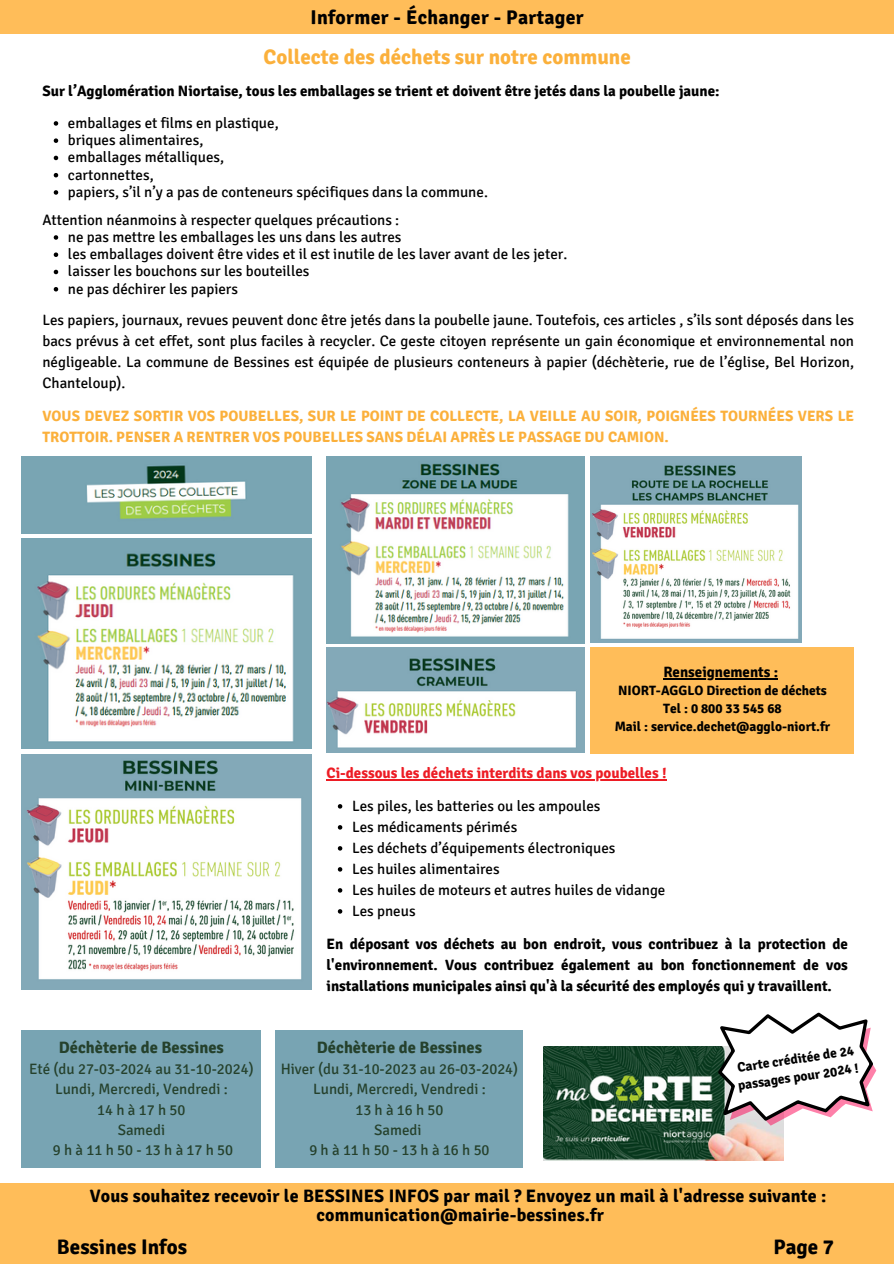
<style>
.page{position:relative;width:894px;height:1264px;background:#fff}
.page>*{position:absolute;margin:0;border:0;box-sizing:border-box;transform-origin:0 0}
.t1{font:700 21px "Signika";color:#fbb03b}
.t2{font:700 21px "Signika";color:#000}
.t3{font:700 19.8px "Signika";letter-spacing:.015em;color:#000}
.t4{font:700 18px/19.2px "Signika";letter-spacing:.01em;color:#000;text-align:center}
.t5{font:700 16.5px "Signika";color:#25412c}
.t6{font:15px/21px "Signika";color:#000;text-align:justify}
.t7{font:700 15px/21px "Signika";color:#000;text-align:justify}
.t8{font:700 15px/21px "Signika";color:#fbb03b}
.t9{font:15px "Signika";color:#25412c}
.t10{font:15px "Signika";letter-spacing:.22em;color:#25412c}
.t11{font:700 15px "Signika";color:#ed1c24}
.t12{font:700 13.5px/18px "Signika";color:#000;text-align:center}
</style>
<div class="page">
<div style="left:0;top:1225px;width:893px;height:38px;background:#ffbd59"></div>
<div style="left:0;top:0;width:893px;height:33px;background:#ffbd59"></div>
<div style="left:590px;top:647px;width:263px;height:106px;background:#ffbd59"></div>
<hr style="left:663px;top:678px;width:115px;height:1px;background:#000">
<div style="left:0;top:1183px;width:893px;height:46px;background:#ffbd59"></div>
<svg style="left:54px;top:121px;width:4px;height:5px"></svg>
<svg style="left:54px;top:138px;width:4px;height:5px"></svg>
<svg style="left:54px;top:156px;width:4px;height:4px"></svg>
<svg style="left:54px;top:173px;width:4px;height:4px"></svg>
<svg style="left:54px;top:190px;width:4px;height:5px"></svg>
<svg style="left:54px;top:235px;width:4px;height:5px"></svg>
<svg style="left:54px;top:252px;width:4px;height:5px"></svg>
<svg style="left:54px;top:270px;width:4px;height:4px"></svg>
<svg style="left:54px;top:287px;width:4px;height:4px"></svg>
<img style="left:543px;top:1046px;width:240px;height:114px">
<svg style="left:717px;top:1012px;width:159px;height:113px"></svg>
<img style="left:22px;top:538px;width:289px;height:210px">
<img style="left:326px;top:456px;width:258px;height:187px">
<img style="left:22px;top:456px;width:289px;height:77px">
<img style="left:590px;top:456px;width:211px;height:187px">
<img style="left:326px;top:647px;width:258px;height:105px">
<img style="left:22px;top:754px;width:289px;height:235px">
<div style="left:22px;top:1030px;width:239px;height:137px;background:#78a4b3"></div>
<hr style="left:326px;top:779px;width:340px;height:1px;background:#ed1c24">
<svg style="left:338px;top:804px;width:4px;height:4px"></svg>
<svg style="left:338px;top:825px;width:4px;height:4px"></svg>
<svg style="left:338px;top:846px;width:4px;height:4px"></svg>
<svg style="left:338px;top:867px;width:4px;height:4px"></svg>
<svg style="left:338px;top:888px;width:4px;height:4px"></svg>
<svg style="left:338px;top:909px;width:4px;height:4px"></svg>
<div style="left:275px;top:1030px;width:248px;height:137px;background:#78a4b3"></div>
<p class="t3" style="left:310px;top:5px;width:275px">Informer - Échanger - Partager</p>
<p class="t1" style="left:263px;top:45px;width:368px">Collecte des déchets sur notre commune</p>
<h1 class="t7" style="left:42px;top:81px;width:678px">Sur l’Agglomération Niortaise, tous les emballages se trient et doivent être jetés dans la poubelle jaune:</h1>
<h1 class="t6" style="left:68px;top:113px;width:212px">emballages et films en plastique,</h1>
<h4 class="t6" style="left:68px;top:130px;width:137px">briques alimentaires,</h4>
<p class="t6" style="left:68px;top:147px;width:158px">emballages métalliques,</p>
<p class="t6" style="left:68px;top:164px;width:87px">cartonnettes,</p>
<p class="t6" style="left:68px;top:182px;width:421px">papiers, s’il n’y a pas de conteneurs spécifiques dans la commune.</p>
<p class="t6" style="left:42px;top:209px;width:358px">Attention néanmoins à respecter quelques précautions :</p>
<p class="t6" style="left:68px;top:227px;width:335px">ne pas mettre les emballages les uns dans les autres</p>
<p class="t6" style="left:68px;top:244px;width:500px">les emballages doivent être vides et il est inutile de les laver avant de les jeter.</p>
<p class="t6" style="left:68px;top:261px;width:243px">laisser les bouchons sur les bouteilles</p>
<p class="t6" style="left:68px;top:278px;width:171px">ne pas déchirer les papiers</p>
<p class="t6" style="left:42px;top:309px;width:812px">Les papiers, journaux, revues peuvent donc être jetés dans la poubelle jaune. Toutefois, ces articles , s’ils sont déposés dans les bacs prévus à cet effet, sont plus faciles à recycler. Ce geste citoyen représente un gain économique et environnemental non négligeable. La commune de Bessines est équipée de plusieurs conteneurs à papier (déchèterie, rue de l’église, Bel Horizon, Chanteloup).</p>
<p class="t8" style="left:42px;top:405px;width:812px">VOUS DEVEZ SORTIR VOS POUBELLES, SUR LE POINT DE COLLECTE, LA VEILLE AU SOIR, POIGNÉES TOURNÉES VERS LE<br>TROTTOIR. PENSER A RENTRER VOS POUBELLES SANS DÉLAI APRÈS LE PASSAGE DU CAMION.</p>
<p class="t7" style="left:663px;top:662px;width:116px">Renseignements :</p>
<p class="t12" style="left:614px;top:682px;width:217px">NIORT-AGGLO Direction de déchets<br>Tel : 0 800 33 545 68<br>Mail : service.dechet@agglo-niort.fr</p>
<p class="t5" style="left:59px;top:1037px;width:166px">Déchèterie de Bessines</p>
<p class="t9" style="left:29px;top:1059px;width:226px">Eté (du 27-03-2024 au 31-10-2024)</p>
<p class="t9" style="left:55px;top:1080px;width:174px">Lundi, Mercredi, Vendredi :</p>
<h4 class="t10" style="left:97px;top:1100px;width:90px">14hà17h50</h4>
<p class="t9" style="left:118px;top:1120px;width:49px">Samedi</p>
<p class="t10" style="left:53px;top:1140px;width:182px">9hà11h50-13hà17h50</p>
<p class="t11" style="left:326px;top:763px;width:341px">Ci-dessous les déchets interdits dans vos poubelles !</p>
<p class="t6" style="left:352px;top:795px;width:250px">Les piles, les batteries ou les ampoules</p>
<p class="t6" style="left:352px;top:816px;width:167px">Les médicaments périmés</p>
<p class="t6" style="left:352px;top:837px;width:265px">Les déchets d’équipements électroniques</p>
<p class="t6" style="left:352px;top:858px;width:149px">Les huiles alimentaires</p>
<p class="t6" style="left:352px;top:879px;width:315px">Les huiles de moteurs et autres huiles de vidange</p>
<p class="t6" style="left:352px;top:900px;width:65px">Les pneus</p>
<p class="t7" style="left:326px;top:933px;width:522px">En déposant vos déchets au bon endroit, vous contribuez à la protection de l'environnement. Vous contribuez également au bon fonctionnement de vos installations municipales ainsi qu'à la sécurité des employés qui y travaillent.</p>
<p class="t5" style="left:317px;top:1037px;width:166px">Déchèterie de Bessines</p>
<p class="t9" style="left:281px;top:1059px;width:239px">Hiver (du 31-10-2023 au 26-03-2024)</p>
<p class="t9" style="left:313px;top:1080px;width:174px">Lundi, Mercredi, Vendredi :</p>
<p class="t10" style="left:355px;top:1100px;width:90px">13hà16h50</p>
<p class="t9" style="left:374px;top:1120px;width:49px">Samedi</p>
<p class="t10" style="left:309px;top:1140px;width:182px">9hà11h50-13hà16h50</p>
<p class="t12" style="left:733px;top:1059px;width:123px;text-align:left;rotate:-9deg">Carte créditée de 24 passages pour 2024 !</p>
<p class="t4" style="left:90px;top:1186px;width:737px">Vous souhaitez recevoir le BESSINES INFOS par mail ? Envoyez un mail à l'adresse suivante : communication@mairie-bessines.fr</p>
<p class="t2" style="left:57px;top:1233px;width:131px">Bessines Infos</p>
<p class="t2" style="left:773px;top:1233px;width:62px">Page 7</p>
</div>
